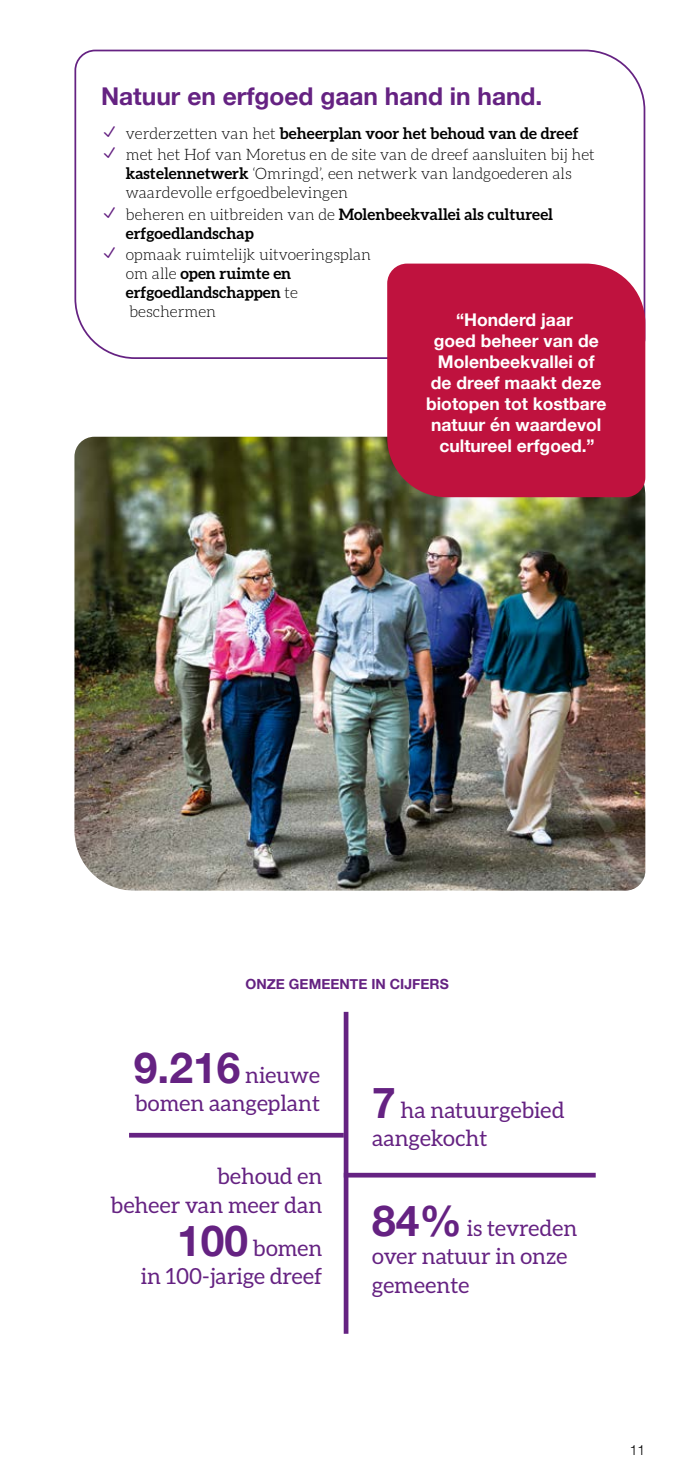
<style>
.page{position:relative;width:695px;height:1474px;background:#fff}
.page>*{position:absolute;margin:0;border:0;box-sizing:border-box;transform-origin:0 0}
.t1{font:700 24.5px "Helvetica Neue";color:#652282}
.t2{font:22.22px/28.3px "Aleo";color:#652282}
.t3{font:700 17.5px/21px "Helvetica Neue";color:#fff;text-align:center}
.t4{font:300 15.75px/18.9px "Aleo";color:#000}
.t5{font:700 15.75px/18.9px "Aleo";color:#000}
.t6{font:700 14px "Helvetica Neue";color:#652282}
.t7{font:300 14px "Helvetica Neue";color:#000}
.s1{font-weight:700}
.s2{font-weight:300}
.s3{font-family:"Helvetica Neue";font-weight:700;font-size:42.52px}
</style>
<div class="page">
<svg style="left:74px;top:49px;width:572px;height:311px"></svg>
<img style="left:74px;top:437px;width:571px;height:453px">
<div style="left:387px;top:263px;width:258px;height:234px;background:#bf123e"></div>
<div style="left:343px;top:1011px;width:5px;height:322px;background:#652282"></div>
<div style="left:129px;top:1132px;width:215px;height:5px;background:#652282"></div>
<div style="left:344px;top:1172px;width:251px;height:5px;background:#652282"></div>
<svg style="left:104px;top:126px;width:11px;height:11px"></svg>
<svg style="left:104px;top:147px;width:11px;height:11px"></svg>
<svg style="left:104px;top:206px;width:11px;height:11px"></svg>
<svg style="left:104px;top:247px;width:11px;height:11px"></svg>
<h1 class="t1" style="left:101px;top:77px;width:443px">Natuur en erfgoed gaan hand in hand.</h1>
<p class="t4" style="left:126px;top:123px;width:470px;line-height:21.3px">verderzetten van het <span class="s1">beheerplan voor het behoud van de dreef </span>met het Hof van Moretus en de site van de dreef aansluiten bij het</p>
<p class="t4" style="left:126px;top:164px;width:447px"><span class="s1">kastelennetwerk</span> ‘Omringd’, een netwerk van landgoederen als waardevolle erfgoedbelevingen</p>
<p class="t5" style="left:126px;top:204px;width:429px"><span class="s2">beheren en uitbreiden van de</span> Molenbeekvallei als cultureel erfgoedlandschap</p>
<p class="t4" style="left:126px;top:245px;width:247px">opmaak ruimtelijk uitvoeringsplan om alle <span class="s1">open ruimte en erfgoedlandschappen</span> te beschermen</p>
<p class="t3" style="left:426px;top:309px;width:182px">“Honderd jaar<br>goed beheer van de<br>Molenbeekvallei of de dreef maakt deze biotopen tot kostbare natuur én waardevol cultureel erfgoed.”</p>
<p class="t6" style="left:245px;top:973px;width:204px">ONZE GEMEENTE IN CIJFERS</p>
<h2 class="t2" style="left:134px;top:1060px;width:188px"><span class="s3">9.216</span> nieuwe bomen aangeplant</h2>
<h2 class="t2" style="left:110px;top:1161px;width:213px;text-align:right">behoud en<br>beheer van meer dan</h2>
<h2 class="t2" style="left:141px;top:1233px;width:183px;text-align:right"><span class="s3">100</span> bomen<br>in 100-jarige dreef</h2>
<h2 class="t2" style="left:372px;top:1095px;width:194px"><span class="s3">7</span> ha natuurgebied aangekocht</h2>
<h2 class="t2" style="left:372px;top:1213px;width:207px"><span class="s3">84%</span> is tevreden over natuur in onze gemeente</h2>
<p class="t7" style="left:629px;top:1438px;width:17px">11</p>
</div>
